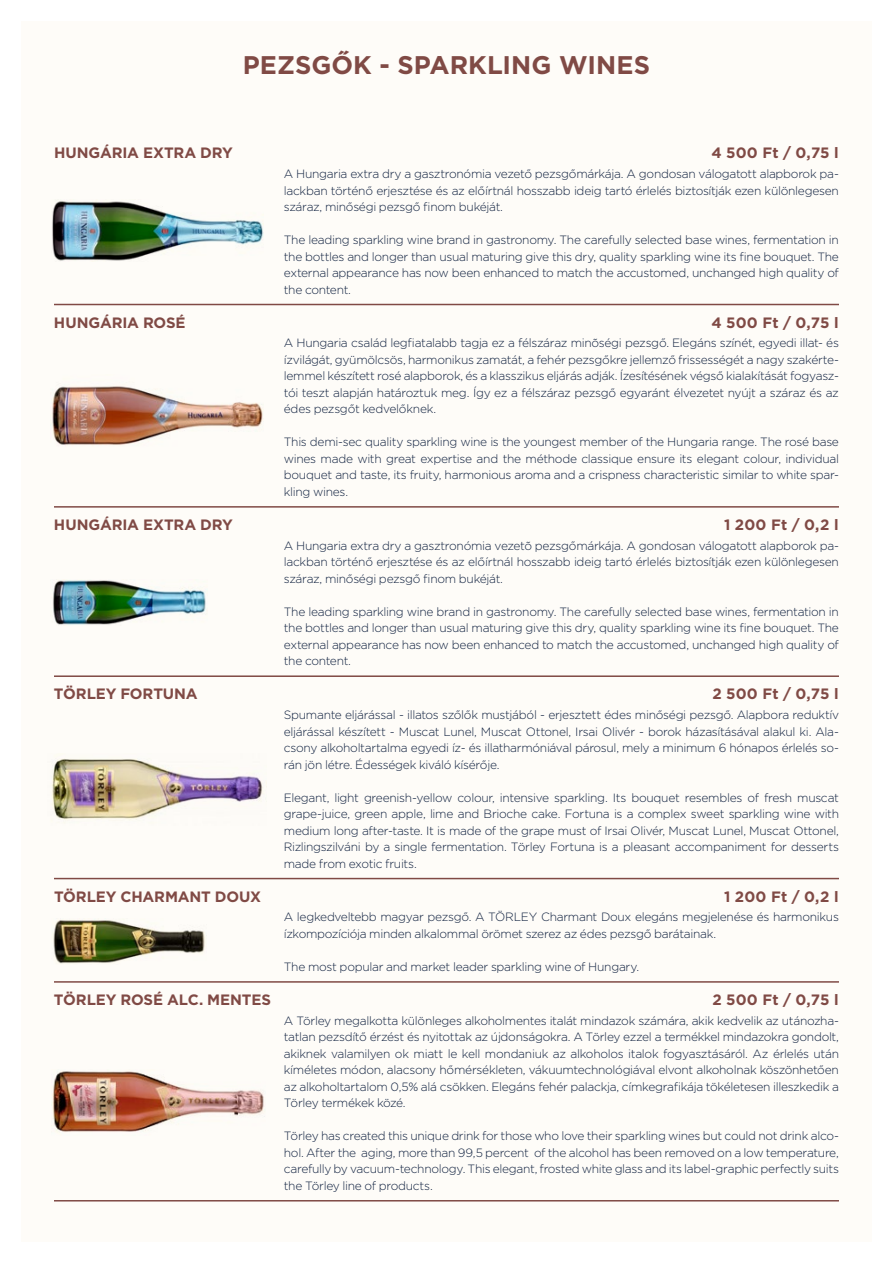
<style>
.page{position:relative;width:893px;height:1263px;background:#fff}
.page>*{position:absolute;margin:0;border:0;box-sizing:border-box;transform-origin:0 0}
.t1{font:700 25.5px "Gotham";letter-spacing:.005em;color:#804a45}
.t2{font:700 15px "Gotham";letter-spacing:-.005em;color:#804a45}
.t3{font:300 12px/16.5px "Gotham";letter-spacing:-.025em;color:#112240;text-align:justify}
</style>
<div class="page">
<div style="left:21px;top:21px;width:851px;height:1221px;background:#fefcf8"></div>
<hr style="left:54px;top:304px;width:785px;height:1px;background:#804a45">
<hr style="left:54px;top:981px;width:785px;height:2px;background:#804a45">
<hr style="left:54px;top:675px;width:785px;height:2px;background:#804a45">
<hr style="left:54px;top:878px;width:785px;height:1px;background:#804a45">
<hr style="left:54px;top:1200px;width:785px;height:1px;background:#804a45">
<hr style="left:54px;top:506px;width:785px;height:2px;background:#804a45">
<img style="left:53px;top:580px;width:153px;height:45px">
<img style="left:52px;top:201px;width:212px;height:60px">
<img style="left:50px;top:386px;width:213px;height:59px">
<img style="left:52px;top:758px;width:215px;height:62px">
<img style="left:52px;top:1071px;width:212px;height:61px">
<img style="left:53px;top:920px;width:152px;height:44px">
<h1 class="t1" style="left:243px;top:48px;width:409px">PEZSGŐK - SPARKLING WINES</h1>
<p class="t2" style="left:54px;top:143px;width:181px">HUNGÁRIA EXTRA DRY</p>
<p class="t2" style="left:711px;top:143px;width:129px">4 500 Ft / 0,75 l</p>
<p class="t3" style="left:284px;top:165px;width:557px">A Hungaria extra dry a gasztronómia vezető pezsgőmárkája. A gondosan válogatott alapborok pa&shy;lackban történő erjesztése és az előírtnál hosszabb ideig tartó érlelés biztosítják ezen különlegesen száraz, minőségi pezsgő finom bukéját.</p>
<p class="t3" style="left:284px;top:231px;width:557px">The leading sparkling wine brand in gastronomy. The carefully selected base wines, fermentation in the bottles and longer than usual maturing give this dry, quality sparkling wine its fine bouquet. The external appearance has now been enhanced to match the accustomed, unchanged high quality of the content.</p>
<p class="t2" style="left:54px;top:312px;width:133px">HUNGÁRIA ROSÉ</p>
<p class="t2" style="left:711px;top:312px;width:129px">4 500 Ft / 0,75 l</p>
<p class="t3" style="left:284px;top:334px;width:557px">A Hungaria család legfiatalabb tagja ez a félszáraz minõségi pezsgő. Elegáns színét, egyedi illat- és ízvilágát, gyümölcsös, harmonikus zamatát, a fehér pezsgőkre jellemző frissességét a nagy szakérte&shy;lemmel készített rosé alapborok, és a klasszikus eljárás adják. Ízesítésének végső kialakítását fogyasz&shy;tói teszt alapján határoztuk meg. Így ez a félszáraz pezsgő egyaránt élvezetet nyújt a száraz és az édes pezsgőt kedvelőknek.</p>
<p class="t3" style="left:284px;top:433px;width:557px">This demi-sec quality sparkling wine is the youngest member of the Hungaria range. The rosé base wines made with great expertise and the méthode classique ensure its elegant colour, individual bouquet and taste, its fruity, harmonious aroma and a crispness characteristic similar to white spar&shy;kling wines.</p>
<p class="t2" style="left:54px;top:515px;width:181px">HUNGÁRIA EXTRA DRY</p>
<p class="t2" style="left:724px;top:515px;width:116px">1 200 Ft / 0,2 l</p>
<p class="t3" style="left:284px;top:537px;width:557px">A Hungaria extra dry a gasztronómia vezetõ pezsgőmárkája. A gondosan válogatott alapborok pa&shy;lackban történő erjesztése és az előírtnál hosszabb ideig tartó érlelés biztosítják ezen különlegesen száraz, minőségi pezsgő finom bukéját.</p>
<p class="t3" style="left:284px;top:603px;width:557px">The leading sparkling wine brand in gastronomy. The carefully selected base wines, fermentation in the bottles and longer than usual maturing give this dry, quality sparkling wine its fine bouquet. The external appearance has now been enhanced to match the accustomed, unchanged high quality of the content.</p>
<p class="t2" style="left:54px;top:684px;width:145px">TÖRLEY FORTUNA</p>
<p class="t2" style="left:712px;top:684px;width:128px">2 500 Ft / 0,75 l</p>
<p class="t3" style="left:284px;top:706px;width:557px">Spumante eljárással - illatos szőlők mustjából - erjesztett édes minőségi pezsgő. Alapbora reduktív eljárással készített - Muscat Lunel, Muscat Ottonel, Irsai Olivér - borok házasításával alakul ki. Ala&shy;csony alkoholtartalma egyedi íz- és illatharmóniával párosul, mely a minimum 6 hónapos érlelés so&shy;rán jön létre. Édességek kiváló kísérője.</p>
<p class="t3" style="left:284px;top:789px;width:557px">Elegant, light greenish-yellow colour, intensive sparkling. Its bouquet resembles of fresh muscat grape-juice, green apple, lime and Brioche cake. Fortuna is a complex sweet sparkling wine with medium long after-taste. It is made of the grape must of Irsai Olivér, Muscat Lunel, Muscat Ottonel, Rizlingszilváni by a single fermentation. Törley Fortuna is a pleasant accompaniment for desserts made from exotic fruits.</p>
<p class="t2" style="left:54px;top:886px;width:209px">TÖRLEY CHARMANT DOUX</p>
<p class="t2" style="left:724px;top:886px;width:116px">1 200 Ft / 0,2 l</p>
<p class="t3" style="left:284px;top:908px;width:557px">A legkedveltebb magyar pezsgő. A TÖRLEY Charmant Doux elegáns megjelenése és harmonikus ízkompozíciója minden alkalommal örömet szerez az édes pezsgő barátainak.</p>
<p class="t3" style="left:284px;top:958px;width:357px">The most popular and market leader sparkling wine of Hungary.</p>
<p class="t2" style="left:54px;top:990px;width:218px">TÖRLEY ROSÉ ALC. MENTES</p>
<p class="t2" style="left:712px;top:990px;width:128px">2 500 Ft / 0,75 l</p>
<p class="t3" style="left:284px;top:1012px;width:557px">A Törley megalkotta különleges alkoholmentes italát mindazok számára, akik kedvelik az utánozha&shy;tatlan pezsdítő érzést és nyitottak az újdonságokra. A Törley ezzel a termékkel mindazokra gondolt, akiknek valamilyen ok miatt le kell mondaniuk az alkoholos italok fogyasztásáról. Az érlelés után kíméletes módon, alacsony hőmérsékleten, vákuumtechnológiával elvont alkoholnak köszönhetően az alkoholtartalom 0,5% alá csökken. Elegáns fehér palackja, címkegrafikája tökéletesen illeszkedik a Törley termékek közé.</p>
<p class="t3" style="left:284px;top:1127px;width:557px">Törley has created this unique drink for those who love their sparkling wines but could not drink alco&shy;hol. After the aging, more than 99,5 percent of the alcohol has been removed on a low temperature, carefully by vacuum-technology. This elegant, frosted white glass and its label-graphic perfectly suits the Törley line of products.</p>
</div>
